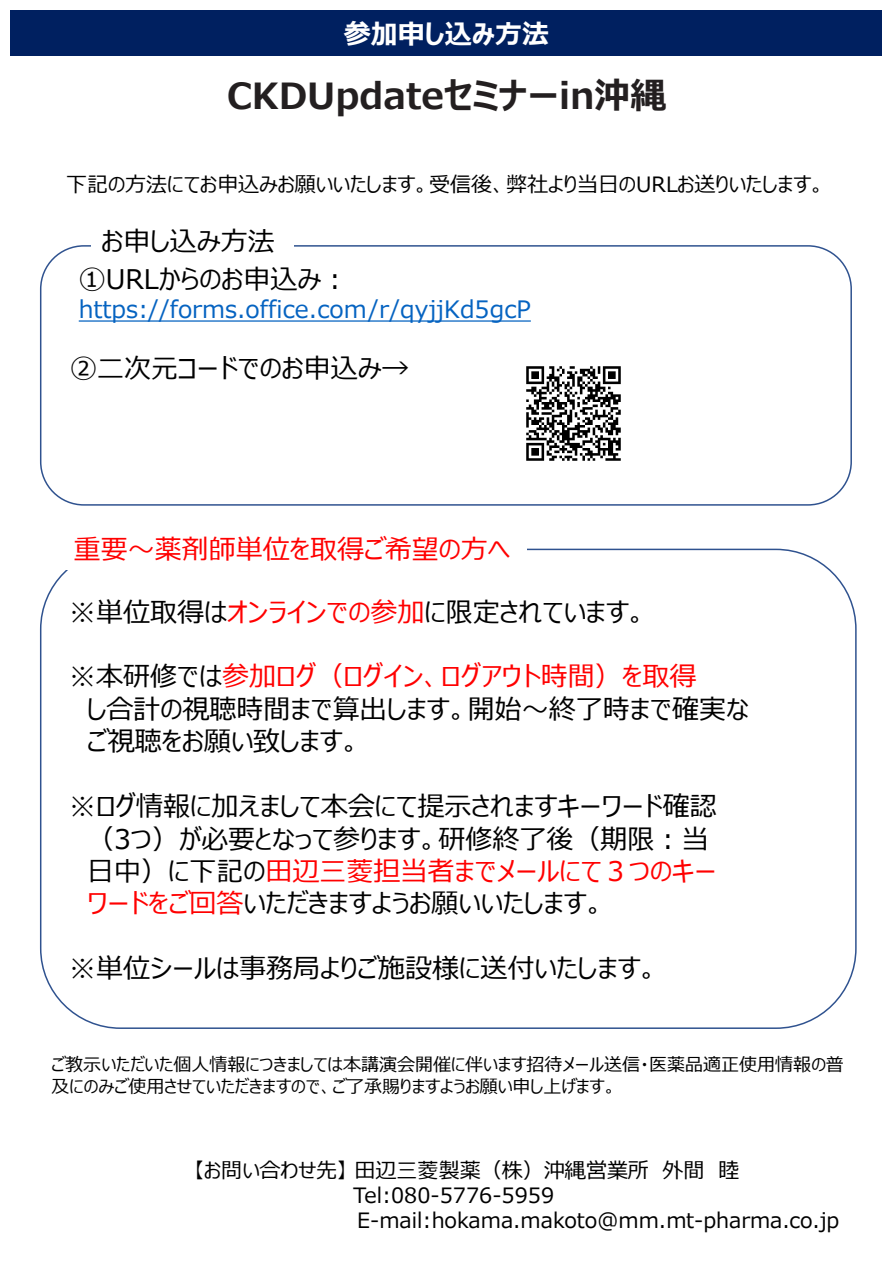
<style>
.page{position:relative;width:893px;height:1264px;background:#fff}
.page>*{position:absolute;margin:0;border:0;box-sizing:border-box;transform-origin:0 0}
.t1{font:700 36px "Meiryo UI";color:#231f20}
.t2{font:27px "Meiryo UI";color:#000}
.t3{font:27px "Meiryo UI";color:#f00}
.t4{font:700 27px "Meiryo UI";color:#fff}
.t5{font:24px "Meiryo UI";color:#0563c1}
.t6{font:21px "Meiryo UI";color:#000}
.t7{font:18px/21.6px "Meiryo UI";color:#000}
.s1{color:#f00}
.s2{color:#000}
</style>
<div class="page">
<div style="left:11px;top:10px;width:871px;height:45px;background:#002060"></div>
<div style="left:40px;top:245px;width:811px;height:260px;border:2px solid #2f528f;border-radius:43px"></div>
<svg style="left:79px;top:320px;width:452px;height:1px"></svg>
<div style="left:91px;top:219px;width:202px;height:43px;background:#fff"></div>
<img style="left:526px;top:366px;width:95px;height:95px">
<p class="t4" style="left:343px;top:15px;width:207px">参加申し込み方法</p>
<p class="t1" style="left:227px;top:71px;width:441px">CKDUpdateセミナーin沖縄</p>
<p class="t6" style="left:66px;top:170px;width:760px">下記の方法にてお申込みお願いいたします。受信後、弊社より当日のURLお送りいたします。</p>
<p class="t2" style="left:101px;top:223px;width:175px">お申し込み方法</p>
<p class="t2" style="left:79px;top:260px;width:271px">①URLからのお申込み：</p>
<p class="t5" style="left:79px;top:292px;width:453px">https://forms.office.com/r/qyjjKd5gcP</p>
<p class="t2" style="left:70px;top:349px;width:340px">②二次元コードでのお申込み→</p>
<p class="t3" style="left:74px;top:530px;width:438px">重要～薬剤師単位を取得ご希望の方へ</p>
<p class="t2" style="left:69px;top:593px;width:579px">※単位取得は<span class="s1">オンラインでの参加</span>に限定されています。</p>
<p class="t3" style="left:69px;top:657px;width:628px"><span class="s2">※本研修では</span>参加ログ（ログイン、ログアウト時間）を取得</p>
<p class="t2" style="left:87px;top:690px;width:663px">し合計の視聴時間まで算出します。開始～終了時まで確実な</p>
<p class="t2" style="left:87px;top:722px;width:275px">ご視聴をお願い致します。</p>
<p class="t2" style="left:69px;top:787px;width:649px">※ログ情報に加えまして本会にて提示されますキーワード確認</p>
<p class="t2" style="left:87px;top:819px;width:623px">（3つ）が必要となって参ります。研修終了後（期限：当</p>
<p class="t3" style="left:87px;top:852px;width:630px"><span class="s2">日中）に下記の</span>田辺三菱担当者までメールにて３つのキー</p>
<p class="t2" style="left:87px;top:884px;width:519px"><span class="s1">ワードをご回答</span>いただきますようお願いいたします。</p>
<p class="t2" style="left:69px;top:949px;width:591px">※単位シールは事務局よりご施設様に送付いたします。</p>
<p class="t7" style="left:51px;top:1054px;width:793px">ご教示いただいた個人情報につきましては本講演会開催に伴います招待メール送信・医薬品適正使用情報の普及にのみご使用させていただきますので、ご了承賜りますようお願い申し上げます。</p>
<p class="t6" style="left:193px;top:1155px;width:547px">【お問い合わせ先】田辺三菱製薬（株）沖縄営業所 外間 睦</p>
<p class="t6" style="left:353px;top:1180px;width:202px">Tel:080-5776-5959</p>
<p class="t6" style="left:357px;top:1205px;width:483px">E-mail:hokama.makoto@mm.mt-pharma.co.jp</p>
</div>
